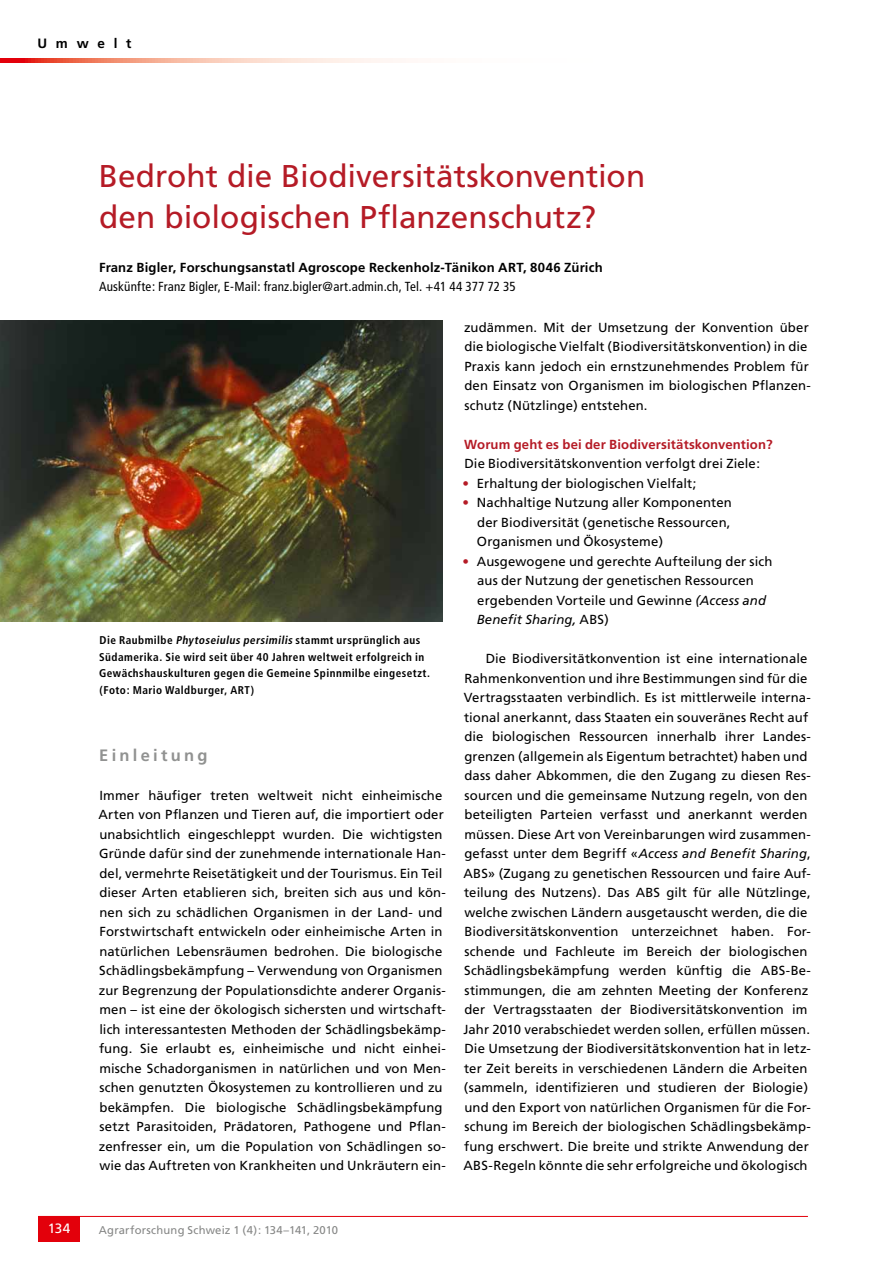
<style>
.page{position:relative;width:893px;height:1263px;background:#fff}
.page>*{position:absolute;margin:0;border:0;box-sizing:border-box;transform-origin:0 0}
.t1{font:31.5px/40.5px "Frutiger";color:#b51b26}
.t2{font:700 16.5px "Frutiger";letter-spacing:.2em;color:#919291}
.t3{font:700 13.5px "Frutiger";letter-spacing:.65em;color:#000}
.t4{font:13.5px "Frutiger";color:#fff}
.t5{font:13.2px/19.5px "Frutiger";letter-spacing:.01em;color:#000}
.t6{font:condensed 13.2px "Frutiger";letter-spacing:.01em;color:#000}
.t7{font:700 13.2px "Frutiger";letter-spacing:.015em;color:#000}
.t8{font:700 13.2px "Frutiger";letter-spacing:.01em;color:#b51b26}
.t9{font:700 condensed 11.25px/16.5px "Frutiger";letter-spacing:.04em;color:#000}
.t10{font:11.25px "Frutiger";letter-spacing:.015em;color:#868786}
.s1{font-style:italic}
.s2{color:#b51b26}
</style>
<div class="page">
<hr style="left:38px;top:1216px;width:770px;height:1px;background:#e3000b">
<div style="left:38px;top:1216px;width:42px;height:26px;background:#e3000b"></div>
<svg style="left:0;top:58px;width:402px;height:5px;background:#f5ac9c"></svg>
<img style="left:0;top:320px;width:443px;height:302px">
<p class="t3" style="left:37px;top:36px;width:96px">Umwelt</p>
<h1 class="t1" style="left:99px;top:156px;width:548px">Bedroht die Biodiversitätskonvention den biologischen Pflanzenschutz?</h1>
<p class="t7" style="left:99px;top:260px;width:505px">Franz Bigler, Forschungsanstatl Agroscope Reckenholz-Tänikon ART, 8046 Zürich</p>
<p class="t6" style="left:99px;top:279px;width:418px">Auskünfte: Franz Bigler, E-Mail: franz.bigler@art.admin.ch, Tel. +41 44 377 72 35</p>
<p class="t9" style="left:99px;top:632px;width:332px">Die Raubmilbe <span class="s1">Phytoseiulus persimilis</span> stammt ursprünglich aus Südamerika. Sie wird seit über 40 Jahren weltweit erfolgreich in Gewächshauskulturen gegen die Gemeine Spinnmilbe eingesetzt. (Foto: Mario Waldburger, ART)</p>
<p class="t2" style="left:99px;top:745px;width:110px">Einleitung</p>
<p class="t5" style="left:98px;top:785px;width:349px">Immer häufiger treten weltweit nicht einheimische Arten von Pflanzen und Tieren auf, die importiert oder unabsichtlich eingeschleppt wurden. Die wichtigsten Gründe dafür sind der zunehmende internationale Han&shy;del, vermehrte Reisetätigkeit und der Tourismus. Ein Teil dieser Arten etablieren sich, breiten sich aus und kön&shy;nen sich zu schädlichen Organismen in der Land- und Forstwirtschaft entwickeln oder einheimische Arten in natürlichen Lebensräumen bedrohen. Die biologische Schädlingsbekämpfung – Verwendung von Organismen zur Begrenzung der Populationsdichte anderer Organis&shy;men – ist eine der ökologisch sichersten und wirtschaft&shy;lich interessantesten Methoden der Schädlingsbekämp&shy;fung. Sie erlaubt es, einheimische und nicht einhei&shy;mische Schadorganismen in natürlichen und von Men&shy;schen genutzten Ökosystemen zu kontrollieren und zu bekämpfen. Die biologische Schädlingsbekämpfung setzt Parasitoiden, Prädatoren, Pathogene und Pflan&shy;zenfresser ein, um die Population von Schädlingen so&shy;wie das Auftreten von Krankheiten und Unkräutern ein-</p>
<p class="t5" style="left:464px;top:317px;width:348px">zudämmen. Mit der Umsetzung der Konvention über die biologische Vielfalt (Biodiversitätskonvention) in die Praxis kann jedoch ein ernstzunehmendes Problem für den Einsatz von Organismen im biologischen Pflanzen&shy;schutz (Nützlinge) entstehen.</p>
<p class="t8" style="left:464px;top:436px;width:310px">Worum geht es bei der Biodiversitätskonvention?</p>
<p class="t5" style="left:464px;top:454px;width:297px">Die Biodiversitätskonvention verfolgt drei Ziele:</p>
<p class="t5" style="left:462px;top:473px;width:235px"><span class="s2">•</span> Erhaltung der biologischen Vielfalt;</p>
<p class="t5" style="left:477px;top:493px;width:256px;text-align:justify;text-indent:-14px"><span class="s2">•</span> Nachhaltige Nutzung aller Komponenten der Biodiversität (genetische Ressourcen, Organismen und Ökosysteme)</p>
<p class="t5" style="left:477px;top:551px;width:297px;text-indent:-14px"><span class="s2">•</span> Ausgewogene und gerechte Aufteilung der sich aus der Nutzung der genetischen Ressourcen ergebenden Vorteile und Gewinne <span class="s1">(Access and Benefit Sharing,</span> ABS)</p>
<p class="t5" style="left:463px;top:649px;width:349px;text-indent:22px">Die Biodiversitätkonvention ist eine internationale Rahmenkonvention und ihre Bestimmungen sind für die Vertragsstaaten verbindlich. Es ist mittlerweile interna&shy;tional anerkannt, dass Staaten ein souveränes Recht auf die biologischen Ressourcen innerhalb ihrer Landes&shy;grenzen (allgemein als Eigentum betrachtet) haben und dass daher Abkommen, die den Zugang zu diesen Res&shy;sourcen und die gemeinsame Nutzung regeln, von den beteiligten Parteien verfasst und anerkannt werden müssen. Diese Art von Vereinbarungen wird zusammen&shy;gefasst unter dem Begriff «<span class="s1">Access and Benefit Sharing</span>, ABS» (Zugang zu genetischen Ressourcen und faire Auf&shy;teilung des Nutzens). Das ABS gilt für alle Nützlinge, welche zwischen Ländern ausgetauscht werden, die die Biodiversitätskonvention unterzeichnet haben. For&shy;schende und Fachleute im Bereich der biologischen Schädlingsbekämpfung werden künftig die ABS-Be&shy;stimmungen, die am zehnten Meeting der Konferenz der Vertragsstaaten der Biodiversitätskonvention im Jahr 2010 verabschiedet werden sollen, erfüllen müssen.<br>Die Umsetzung der Biodiversitätskonvention hat in letz&shy;ter Zeit bereits in verschiedenen Ländern die Arbeiten (sammeln, identifizieren und studieren der Biologie) und den Export von natürlichen Organismen für die For&shy;schung im Bereich der biologischen Schädlingsbekämp&shy;fung erschwert. Die breite und strikte Anwendung der ABS-Regeln könnte die sehr erfolgreiche und ökologisch</p>
<p class="t4" style="left:48px;top:1221px;width:24px">134</p>
<p class="t10" style="left:99px;top:1223px;width:241px">Agrarforschung Schweiz 1 (4): 134–141, 2010</p>
</div>
